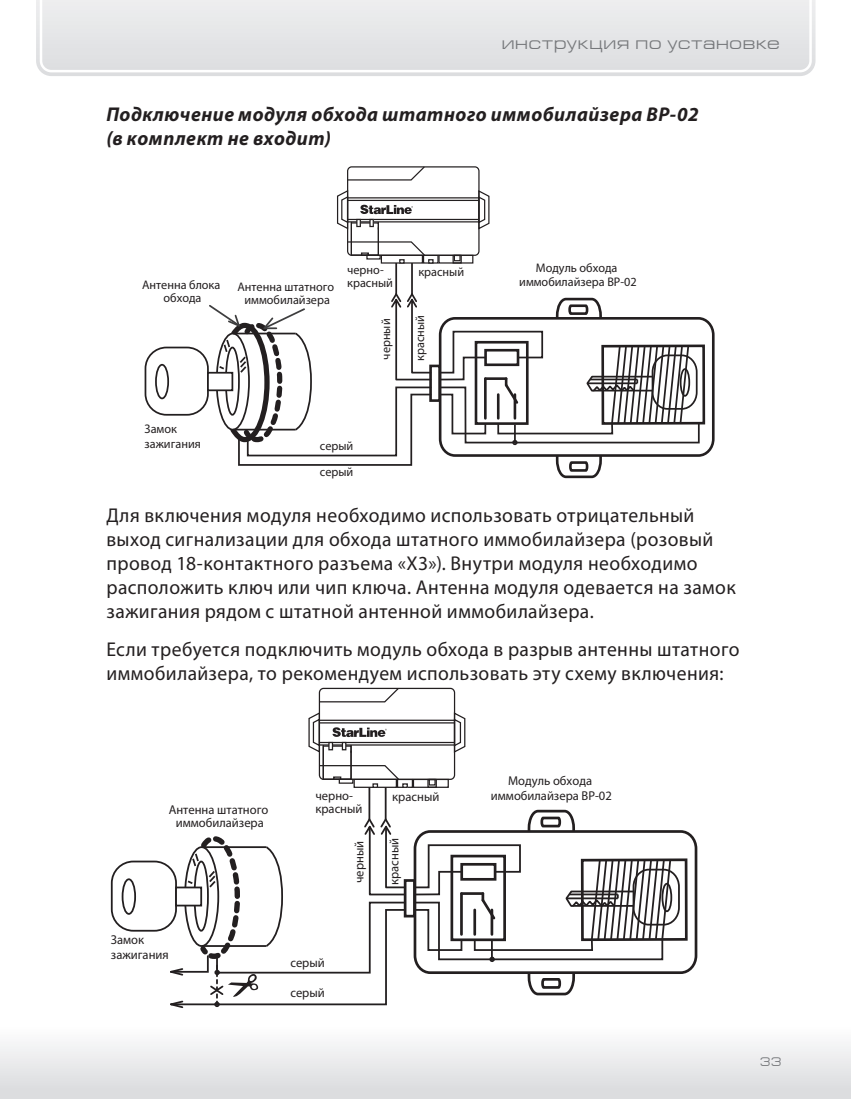
<style>
.page{position:relative;width:851px;height:1099px;background:#fff}
.page>*{position:absolute;margin:0;border:0;box-sizing:border-box;transform-origin:0 0}
.t1{font:20px/24px "Myriad Pro";letter-spacing:.02em;color:#231f20}
.t2{font:italic 700 20px/24px "Myriad Pro";letter-spacing:.025em;color:#231f20}
.t3{font:17.5px "Europe Ext";letter-spacing:.04em;color:#76787b}
.t4{font:12.75px/13px "Myriad Pro";color:#231f20;text-align:center}
.t5{font:12.5px/12.5px "Myriad Pro";color:#231f20;text-align:center}
.t6{font:12.5px "Europe Ext";color:#76787b}
</style>
<div class="page">
<svg style="left:36px;top:0;width:779px;height:76px;background:#dedfe1"></svg>
<svg style="left:38px;top:0;width:774px;height:74px;background:#e5e6e8"></svg>
<div style="left:0;top:1020px;width:850px;height:78px;background:linear-gradient(to bottom,#fff,#d9dadc)"></div>
<div style="left:155px;top:364px;width:14px;height:35px;border:2px solid #231f20;border-radius:50%"></div>
<div style="left:144px;top:346px;width:65px;height:69px;border:2px solid #231f20;border-radius:21px"></div>
<div style="left:601px;top:344px;width:104px;height:81px;border:3px solid #231f20"></div>
<div style="left:429px;top:364px;width:12px;height:38px;border:3px solid #231f20"></div>
<svg style="left:438px;top:297px;width:262px;height:182px"></svg>
<hr style="left:395px;top:262px;width:2px;height:32px;background:#231f20">
<svg style="left:207px;top:292px;width:225px;height:174px"></svg>
<hr style="left:411px;top:262px;width:2px;height:32px;background:#231f20">
<div style="left:438px;top:255px;width:35px;height:8px;border:1px solid #231f20"></div>
<div style="left:452px;top:255px;width:9px;height:8px;border:1px solid #231f20"></div>
<div style="left:453px;top:255px;width:7px;height:6px;border:1px solid #231f20"></div>
<div style="left:347px;top:166px;width:132px;height:90px;border:1px solid #231f20;border-radius:4px"></div>
<svg style="left:477px;top:189px;width:13px;height:41px"></svg>
<hr style="left:347px;top:197px;width:132px;height:1px;background:#231f20">
<hr style="left:347px;top:200px;width:132px;height:1px;background:#231f20">
<hr style="left:347px;top:219px;width:131px;height:1px;background:#231f20">
<hr style="left:373px;top:221px;width:105px;height:1px;background:#231f20">
<svg style="left:347px;top:166px;width:79px;height:15px"></svg>
<svg style="left:337px;top:189px;width:96px;height:74px"></svg>
<div style="left:369px;top:219px;width:5px;height:8px;border:1px solid #231f20"></div>
<div style="left:122px;top:878px;width:14px;height:36px;border:2px solid #231f20;border-radius:50%"></div>
<div style="left:111px;top:860px;width:66px;height:71px;border:2px solid #231f20;border-radius:22px"></div>
<div style="left:632px;top:868px;width:47px;height:57px;border:2px solid #231f20;border-radius:16px"></div>
<div style="left:580px;top:858px;width:107px;height:83px;border:3px solid #231f20"></div>
<hr style="left:368px;top:786px;width:2px;height:33px;background:#231f20">
<svg style="left:169px;top:808px;width:503px;height:200px"></svg>
<hr style="left:385px;top:786px;width:1px;height:33px;background:#231f20">
<div style="left:397px;top:778px;width:16px;height:10px;border:1px solid #231f20"></div>
<div style="left:413px;top:778px;width:36px;height:9px;border:1px solid #231f20"></div>
<div style="left:427px;top:779px;width:10px;height:8px;border:1px solid #231f20"></div>
<div style="left:428px;top:778px;width:7px;height:7px;border:1px solid #231f20"></div>
<div style="left:319px;top:687px;width:136px;height:93px;border:1px solid #231f20;border-radius:4px"></div>
<svg style="left:452px;top:711px;width:14px;height:43px"></svg>
<hr style="left:319px;top:719px;width:135px;height:2px;background:#231f20">
<hr style="left:319px;top:722px;width:135px;height:1px;background:#231f20">
<hr style="left:319px;top:741px;width:135px;height:2px;background:#231f20">
<hr style="left:345px;top:744px;width:109px;height:1px;background:#231f20">
<svg style="left:318px;top:687px;width:82px;height:16px"></svg>
<svg style="left:308px;top:711px;width:100px;height:77px"></svg>
<p class="t3" style="left:501px;top:33px;width:279px">инструкция по установке</p>
<p class="t2" style="left:106px;top:101px;width:593px">Подключение модуля обхода штатного иммобилайзера BP-02 (в комплект не входит)</p>
<p class="t5" style="left:142px;top:279px;width:80px">Антенна блока обхода</p>
<p class="t5" style="left:237px;top:280px;width:98px">Антенна штатного иммобилайзера</p>
<p class="t5" style="left:347px;top:263px;width:47px;text-align:left">черно&shy;красный</p>
<p class="t5" style="left:418px;top:266px;width:47px">красный</p>
<p class="t5" style="left:379px;top:359px;width:42px;rotate:-90deg">черный</p>
<p class="t5" style="left:413px;top:361px;width:47px;rotate:-90deg">красный</p>
<p class="t5" style="left:145px;top:421px;width:58px;line-height:14.8px;text-align:left">Замок зажигания</p>
<p class="t5" style="left:320px;top:433px;width:35px;line-height:25.5px;text-align:left">серый серый</p>
<p class="t5" style="left:519px;top:260px;width:119px;line-height:14.8px">Модуль обхода иммобилайзера BP-02</p>
<p class="t1" style="left:106px;top:503px;width:631px">Для включения модуля необходимо использовать отрицательный выход сигнализации для обхода штатного иммобилайзера (розовый провод 18-контактного разъема «Х3»). Внутри модуля необходимо расположить ключ или чип ключа. Антенна модуля одевается на замок зажигания рядом с штатной антенной иммобилайзера.</p>
<p class="t1" style="left:106px;top:637px;width:634px">Если требуется подключить модуль обхода в разрыв антенны штатного иммобилайзера, то рекомендуем использовать эту схему включения:</p>
<p class="t4" style="left:169px;top:803px;width:101px">Антенна штатного иммобилайзера</p>
<p class="t4" style="left:111px;top:931px;width:59px;line-height:15px;text-align:left">Замок зажигания</p>
<p class="t4" style="left:315px;top:789px;width:49px;text-align:left">черно&shy;красный</p>
<p class="t4" style="left:392px;top:790px;width:49px">красный</p>
<p class="t4" style="left:290px;top:956px;width:36px">серый</p>
<p class="t4" style="left:290px;top:986px;width:36px">серый</p>
<p class="t4" style="left:352px;top:883px;width:44px;rotate:-90deg">черный</p>
<p class="t4" style="left:387px;top:885px;width:49px;rotate:-90deg">красный</p>
<p class="t4" style="left:491px;top:772px;width:122px;line-height:15px">Модуль обхода иммобилайзера BP-02</p>
<p class="t6" style="left:759px;top:1054px;width:23px">33</p>
</div>
